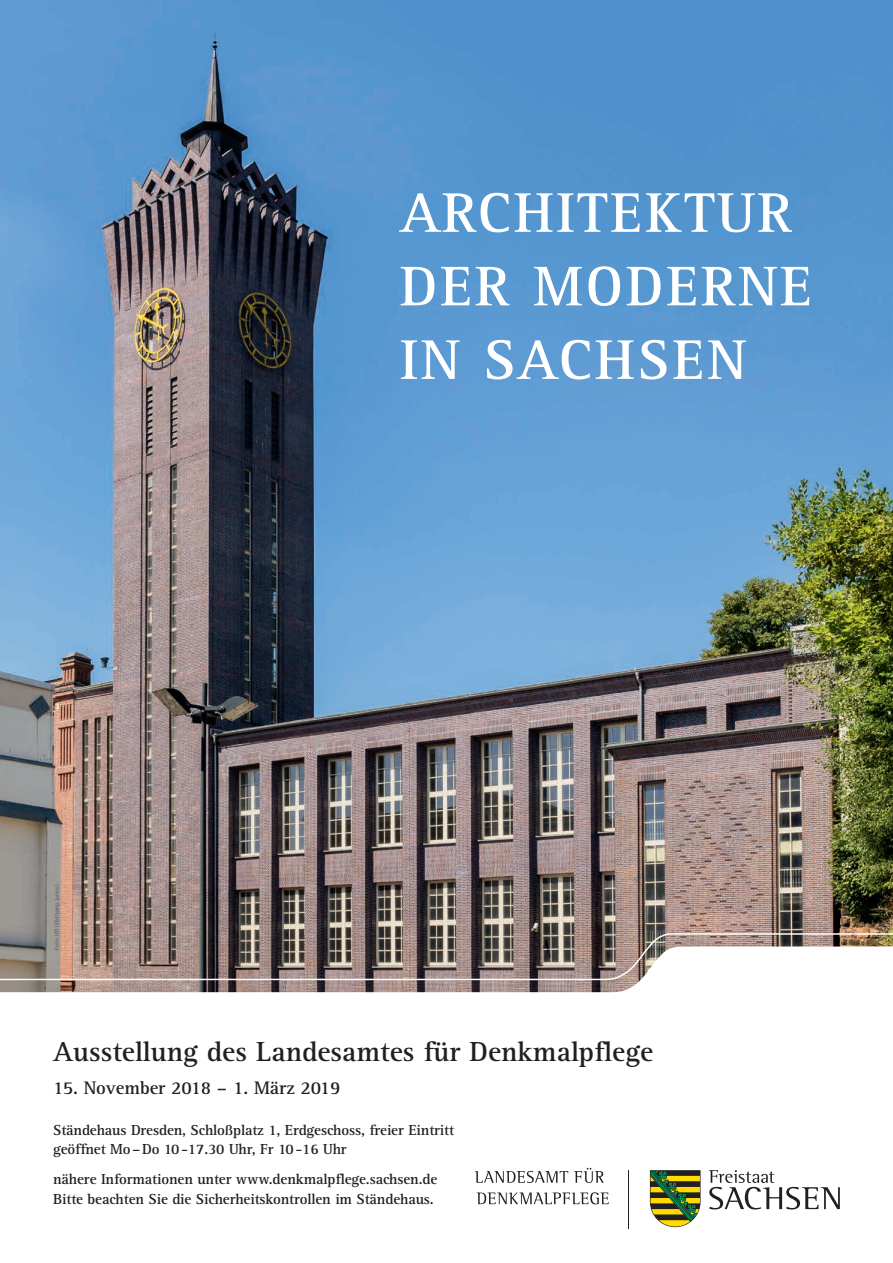
<style>
.page{position:relative;width:893px;height:1263px;background:#fff}
.page>*{position:absolute;margin:0;border:0;box-sizing:border-box;transform-origin:0 0}
.t1{font:700 57.75px/73.5px "Rotis Serif";letter-spacing:.05em;color:#fff}
.t2{font:700 28.5px "Rotis Serif";color:#231f20}
.t3{font:700 18.75px "Rotis Serif";letter-spacing:-.01em;color:#231f20}
.t4{font:700 15px/19.5px "Rotis Serif";letter-spacing:-.01em;color:#231f20}
.t5{font:6px "Rotis Sans Serif";color:#57585a}
</style>
<div class="page">
<img style="left:0;top:0;width:893px;height:932px">
<svg style="left:0;top:981px;width:840px;height:248px"></svg>
<img style="left:0;top:932px;width:893px;height:49px">
<svg style="left:709px;top:1170px;width:131px;height:39px"></svg>
<svg style="left:650px;top:1170px;width:50px;height:57px;background:#767e32"></svg>
<hr style="left:628px;top:1170px;width:1px;height:58px;background:#231f20">
<svg style="left:475px;top:1171px;width:93px;height:12px"></svg>
<svg style="left:574px;top:1168px;width:30px;height:15px"></svg>
<svg style="left:476px;top:1192px;width:133px;height:12px"></svg>
<p class="t5" style="left:53px;top:950px;width:67px;rotate:-90deg">Foto: LfD (Wolfgang Junius)</p>
<h1 class="t1" style="left:400px;top:177px;width:414px">Architektur der Moderne in Sachsen</h1>
<h2 class="t2" style="left:53px;top:1034px;width:602px">Ausstellung des Landesamtes für Denkmalpflege</h2>
<p class="t3" style="left:53px;top:1076px;width:289px">15. November 2018 – 1. März 2019</p>
<p class="t4" style="left:53px;top:1120px;width:402px">Ständehaus Dresden, Schloßplatz 1, Erdgeschoss, freier Eintritt geöffnet Mo– Do 10-17.30 Uhr, Fr 10-16 Uhr</p>
<p class="t4" style="left:53px;top:1170px;width:386px">nähere Informationen unter www.denkmalpflege.sachsen.de<br>Bitte beachten Sie die Sicherheitskontrollen im Ständehaus.</p>
</div>
